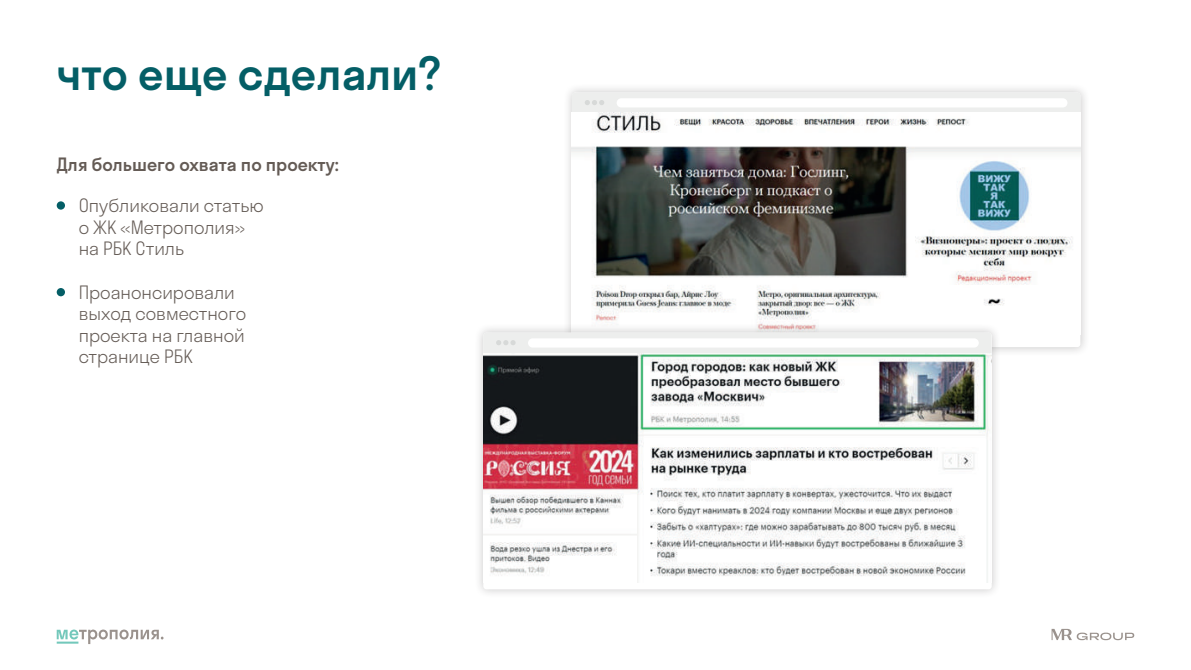
<style>
.page{position:relative;width:1191px;height:670px;background:#fff}
.page>*{position:absolute;margin:0;border:0;box-sizing:border-box;transform-origin:0 0}
.t1{font:500 45px "Stratos LC";color:#045e66}
.t2{font:300 18px/21.6px "Stratos LC";color:#645b55}
.t3{font:500 18px "Stratos LC";color:#645b55}
</style>
<div class="page">
<div style="left:562px;top:83px;width:527px;height:273px;background:#231f20;opacity:.25"></div>
<div style="left:572px;top:93px;width:508px;height:20px;background:#edeeed"></div>
<svg style="left:585px;top:100px;width:19px;height:5px"></svg>
<div style="left:616px;top:98px;width:451px;height:9px;background:#fff;border-radius:5px"></div>
<img style="left:572px;top:112px;width:508px;height:222px">
<div style="left:474px;top:323px;width:527px;height:275px;background:#231f20;opacity:.25"></div>
<div style="left:483px;top:332px;width:508px;height:257px;background:#fff;border-radius:3px"></div>
<div style="left:483px;top:333px;width:508px;height:20px;background:#edeeed"></div>
<svg style="left:496px;top:340px;width:19px;height:5px"></svg>
<div style="left:528px;top:338px;width:450px;height:9px;background:#fff;border-radius:5px"></div>
<img style="left:483px;top:353px;width:508px;height:229px">
<div style="left:57px;top:201px;width:8px;height:9px;background:#045e66;border-radius:50%"></div>
<div style="left:57px;top:288px;width:8px;height:8px;background:#045e66;border-radius:50%"></div>
<svg style="left:57px;top:629px;width:106px;height:15px"></svg>
<svg style="left:1051px;top:629px;width:83px;height:11px"></svg>
<h1 class="t1" style="left:57px;top:38px;width:386px">что еще сделали?</h1>
<p class="t3" style="left:57px;top:150px;width:284px">Для большего охвата по проекту:</p>
<p class="t2" style="left:79px;top:194px;width:186px">Опубликовали статью о ЖК «Метрополия» на РБК Стиль</p>
<p class="t2" style="left:79px;top:280px;width:169px">Проанонсировали выход совместного проекта на главной странице РБК</p>
</div>
